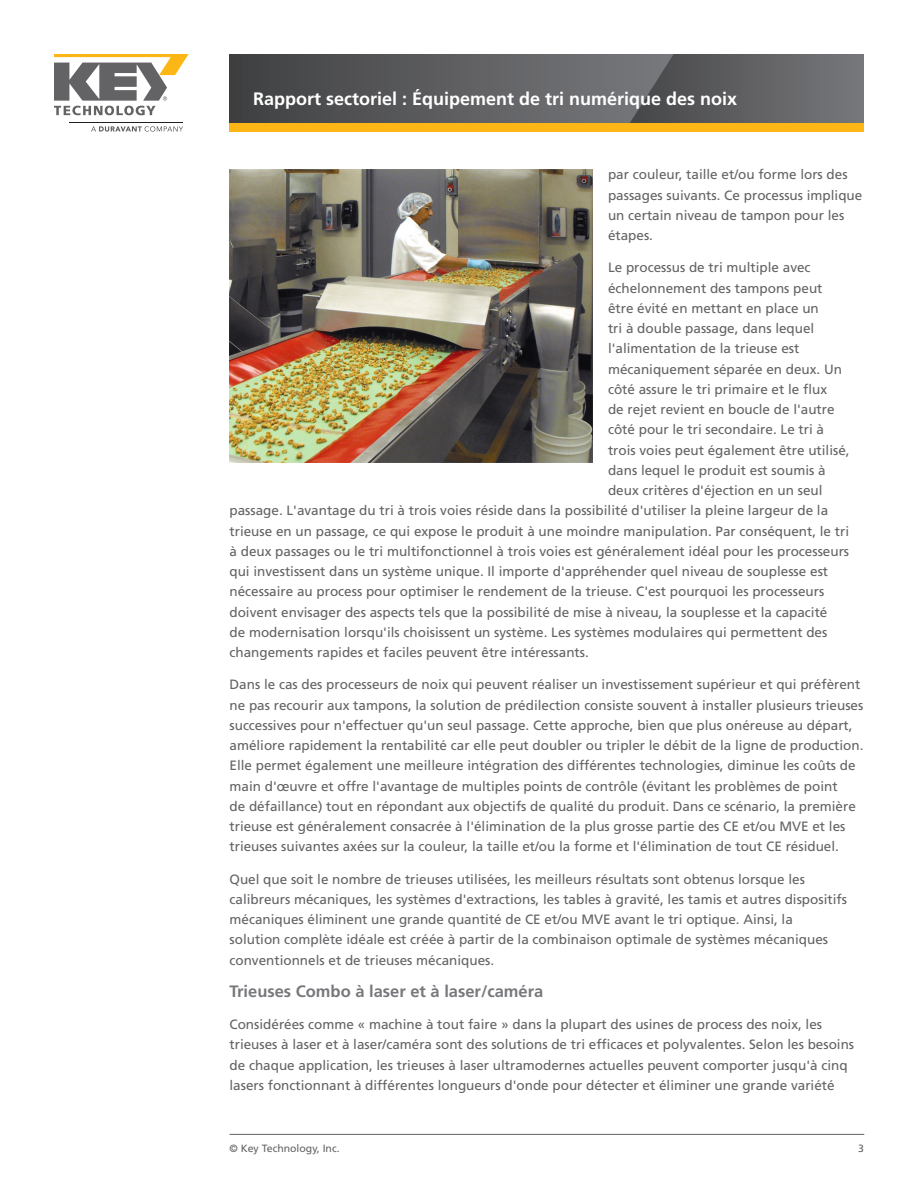
<style>
.page{position:relative;width:918px;height:1188px;background:#fff}
.page>*{position:absolute;margin:0;border:0;box-sizing:border-box;transform-origin:0 0}
.Document_Title__Head{font:700 18px "Frutiger LT Std";color:#fff}
.Main_Body_Text{font:700 16.5px "Frutiger LT Std";color:#76787b}
.Main_Body_Text-2{font:13.5px/20.2px "Frutiger LT Std";color:#636366}
.t1{font:10.5px "Frutiger LT Std";color:#636366}
</style>
<div class="page">
<hr style="left:230px;top:1134px;width:634px;height:1px;background:#636366">
<svg style="left:230px;top:54px;width:400px;height:69px;background:#5a5a5c"></svg>
<svg style="left:630px;top:54px;width:234px;height:69px;background:#626366"></svg>
<div style="left:230px;top:123px;width:634px;height:9px;background:#fcb615"></div>
<svg style="left:54px;top:54px;width:135px;height:61px"></svg>
<svg style="left:91px;top:126px;width:92px;height:6px"></svg>
<hr style="left:69px;top:122px;width:114px;height:1px;background:#231f20">
<img style="left:230px;top:169px;width:362px;height:293px">
<p class="Document_Title__Head" style="left:253px;top:88px;width:486px">Rapport sectoriel : Équipement de tri numérique des noix</p>
<p class="Main_Body_Text-2" style="left:608px;top:165px;width:256px">par couleur, taille et/ou forme lors des passages suivants. Ce processus implique un certain niveau de tampon pour les étapes.</p>
<p class="Main_Body_Text-2" style="left:608px;top:258px;width:204px">Le processus de tri multiple avec</p>
<p class="Main_Body_Text-2" style="left:608px;top:278px;width:216px">échelonnement des tampons peut</p>
<p class="Main_Body_Text-2" style="left:608px;top:298px;width:212px">être évité en mettant en place un</p>
<p class="Main_Body_Text-2" style="left:608px;top:318px;width:208px">tri à double passage, dans lequel</p>
<p class="Main_Body_Text-2" style="left:608px;top:339px;width:193px">l'alimentation de la trieuse est</p>
<p class="Main_Body_Text-2" style="left:608px;top:359px;width:236px">mécaniquement séparée en deux. Un</p>
<p class="Main_Body_Text-2" style="left:608px;top:379px;width:221px">côté assure le tri primaire et le flux</p>
<p class="Main_Body_Text-2" style="left:608px;top:399px;width:228px">de rejet revient en boucle de l'autre</p>
<p class="Main_Body_Text-2" style="left:608px;top:420px;width:218px">côté pour le tri secondaire. Le tri à</p>
<p class="Main_Body_Text-2" style="left:608px;top:440px;width:243px">trois voies peut également être utilisé,</p>
<p class="Main_Body_Text-2" style="left:608px;top:460px;width:219px">dans lequel le produit est soumis à</p>
<p class="Main_Body_Text-2" style="left:608px;top:480px;width:216px">deux critères d'éjection en un seul</p>
<p class="Main_Body_Text-2" style="left:230px;top:501px;width:600px">passage. L'avantage du tri à trois voies réside dans la possibilité d'utiliser la pleine largeur de la</p>
<p class="Main_Body_Text-2" style="left:230px;top:521px;width:621px">trieuse en un passage, ce qui expose le produit à une moindre manipulation. Par conséquent, le tri</p>
<p class="Main_Body_Text-2" style="left:230px;top:541px;width:621px">à deux passages ou le tri multifonctionnel à trois voies est généralement idéal pour les processeurs</p>
<p class="Main_Body_Text-2" style="left:230px;top:561px;width:600px">qui investissent dans un système unique. Il importe d'appréhender quel niveau de souplesse est</p>
<p class="Main_Body_Text-2" style="left:230px;top:582px;width:596px">nécessaire au process pour optimiser le rendement de la trieuse. C'est pourquoi les processeurs</p>
<p class="Main_Body_Text-2" style="left:230px;top:602px;width:599px">doivent envisager des aspects tels que la possibilité de mise à niveau, la souplesse et la capacité</p>
<p class="Main_Body_Text-2" style="left:230px;top:622px;width:599px">de modernisation lorsqu'ils choisissent un système. Les systèmes modulaires qui permettent des</p>
<p class="Main_Body_Text-2" style="left:230px;top:642px;width:361px">changements rapides et faciles peuvent être intéressants.</p>
<p class="Main_Body_Text-2" style="left:230px;top:675px;width:635px">Dans le cas des processeurs de noix qui peuvent réaliser un investissement supérieur et qui préfèrent ne pas recourir aux tampons, la solution de prédilection consiste souvent à installer plusieurs trieuses successives pour n'effectuer qu'un seul passage. Cette approche, bien que plus onéreuse au départ, améliore rapidement la rentabilité car elle peut doubler ou tripler le débit de la ligne de production.<br>Elle permet également une meilleure intégration des différentes technologies, diminue les coûts de main d'œuvre et offre l'avantage de multiples points de contrôle (évitant les problèmes de point<br>de défaillance) tout en répondant aux objectifs de qualité du produit. Dans ce scénario, la première trieuse est généralement consacrée à l'élimination de la plus grosse partie des CE et/ou MVE et les trieuses suivantes axées sur la couleur, la taille et/ou la forme et l'élimination de tout CE résiduel.</p>
<p class="Main_Body_Text-2" style="left:230px;top:869px;width:619px">Quel que soit le nombre de trieuses utilisées, les meilleurs résultats sont obtenus lorsque les calibreurs mécaniques, les systèmes d'extractions, les tables à gravité, les tamis et autres dispositifs mécaniques éliminent une grande quantité de CE et/ou MVE avant le tri optique. Ainsi, la solution complète idéale est créée à partir de la combinaison optimale de systèmes mécaniques conventionnels et de trieuses mécaniques.</p>
<p class="Main_Body_Text" style="left:230px;top:981px;width:315px">Trieuses Combo à laser et à laser/caméra</p>
<p class="Main_Body_Text-2" style="left:230px;top:1014px;width:626px">Considérées comme « machine à tout faire » dans la plupart des usines de process des noix, les trieuses à laser et à laser/caméra sont des solutions de tri efficaces et polyvalentes. Selon les besoins de chaque application, les trieuses à laser ultramodernes actuelles peuvent comporter jusqu'à cinq lasers fonctionnant à différentes longueurs d'onde pour détecter et éliminer une grande variété</p>
<p class="t1" style="left:230px;top:1142px;width:112px">© Key Technology, Inc.</p>
<p class="t1" style="left:858px;top:1142px;width:7px">3</p>
</div>
